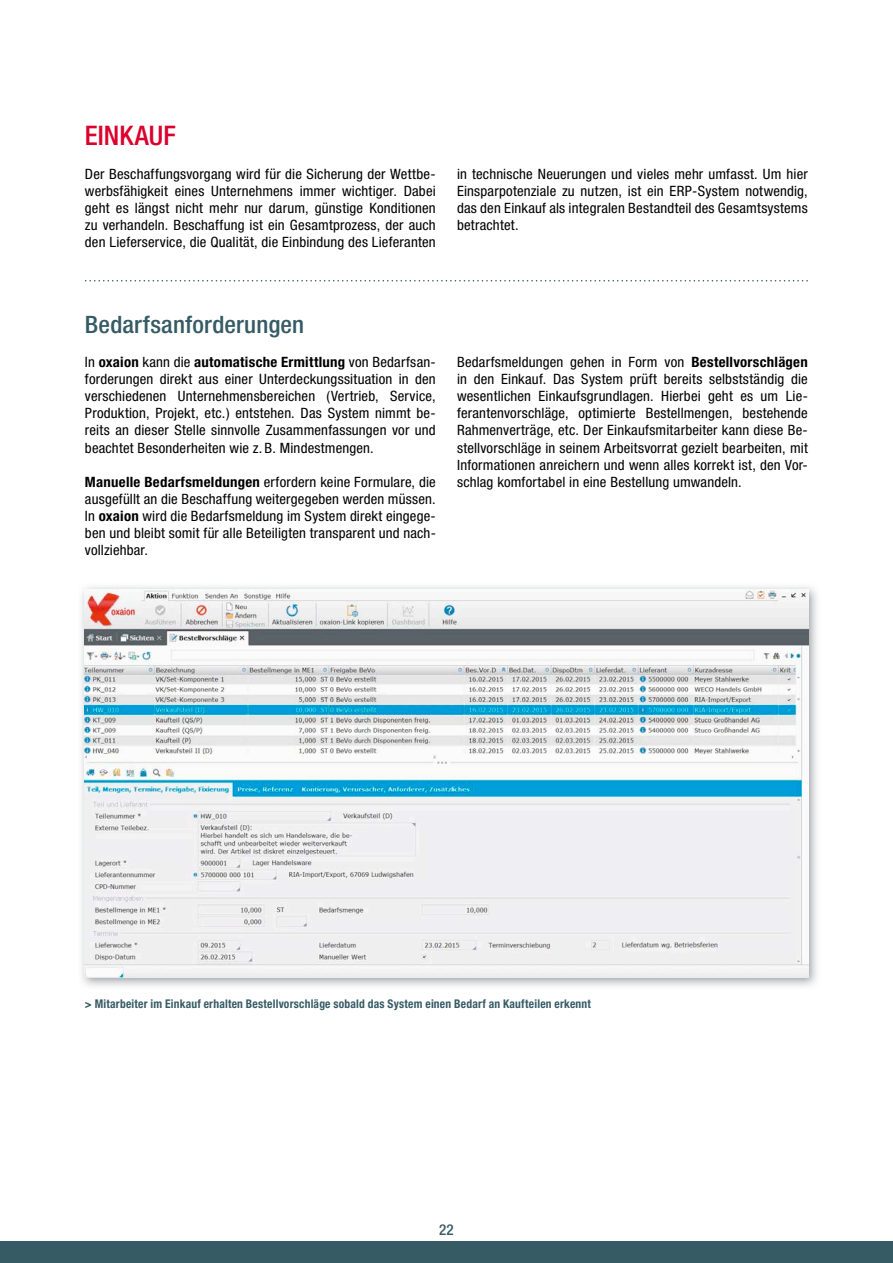
<style>
.page{position:relative;width:893px;height:1263px;background:#fff}
.page>*{position:absolute;margin:0;border:0;box-sizing:border-box;transform-origin:0 0}
.t1{font:500 condensed 27px "Helvetica Neue";color:#dc002c}
.t2{font:500 condensed 24px "Helvetica Neue";letter-spacing:.01em;color:#375b65;scale:1.04 1}
.t3{font:500 condensed 15px "Helvetica Neue";color:#375b65}
.t4{font:condensed 14.25px/17.1px "Helvetica Neue";letter-spacing:.01em;color:#000;text-align:justify;scale:1.04 1}
.t5{font:700 condensed 12px "Helvetica Neue";letter-spacing:.02em;color:#375b65;scale:.96 1}
.s1{font-weight:700}
</style>
<div class="page">
<div style="left:0;top:1242px;width:893px;height:21px;background:#375b65"></div>
<svg style="left:85px;top:280px;width:723px;height:1px"></svg>
<img style="left:81px;top:586px;width:736px;height:400px">
<img style="left:85px;top:589px;width:723px;height:388px">
<h1 class="t1" style="left:85px;top:119px;width:93px">EINKAUF</h1>
<p class="t4" style="left:85px;top:165px;width:339px">Der Beschaffungsvorgang wird für die Sicherung der Wettbe&shy;werbsfähigkeit eines Unternehmens immer wichtiger. Dabei geht es längst nicht mehr nur darum, günstige Konditionen zu verhandeln. Beschaffung ist ein Gesamtprozess, der auch den Lieferservice, die Qualität, die Einbindung des Lieferanten</p>
<p class="t4" style="left:457px;top:165px;width:339px">in technische Neuerungen und vieles mehr umfasst. Um hier Einsparpotenziale zu nutzen, ist ein ERP-System notwendig, das den Einkauf als integralen Bestandteil des Gesamtsystems betrachtet.</p>
<h2 class="t2" style="left:85px;top:310px;width:212px">Bedarfsanforderungen</h2>
<p class="t4" style="left:85px;top:353px;width:339px">In <span class="s1">oxaion</span> kann die <span class="s1">automatische Ermittlung</span> von Bedarfsan&shy;forderungen direkt aus einer Unterdeckungssituation in den verschiedenen Unternehmensbereichen (Vertrieb, Service, Produktion, Projekt, etc.) entstehen. Das System nimmt be&shy;reits an dieser Stelle sinnvolle Zusammenfassungen vor und beachtet Besonderheiten wie z. B. Mindestmengen.</p>
<p class="t4" style="left:85px;top:473px;width:339px"><span class="s1">Manuelle Bedarfsmeldungen</span> erfordern keine Formulare, die ausgefüllt an die Beschaffung weitergegeben werden müssen.<br>In <span class="s1">oxaion</span> wird die Bedarfsmeldung im System direkt eingege&shy;ben und bleibt somit für alle Beteiligten transparent und nach&shy;vollziehbar.</p>
<p class="t4" style="left:457px;top:353px;width:339px">Bedarfsmeldungen gehen in Form von <span class="s1">Bestellvorschlägen </span>in den Einkauf. Das System prüft bereits selbstständig die wesentlichen Einkaufsgrundlagen. Hierbei geht es um Lie&shy;ferantenvorschläge, optimierte Bestellmengen, bestehende Rahmenverträge, etc. Der Einkaufsmitarbeiter kann diese Be&shy;stellvorschläge in seinem Arbeitsvorrat gezielt bearbeiten, mit Informationen anreichern und wenn alles korrekt ist, den Vor&shy;schlag komfortabel in eine Bestellung umwandeln.</p>
<p class="t5" style="left:85px;top:996px;width:529px">&gt; Mitarbeiter im Einkauf erhalten Bestellvorschläge sobald das System einen Bedarf an Kaufteilen erkennt</p>
<p class="t3" style="left:439px;top:1220px;width:16px">22</p>
</div>
